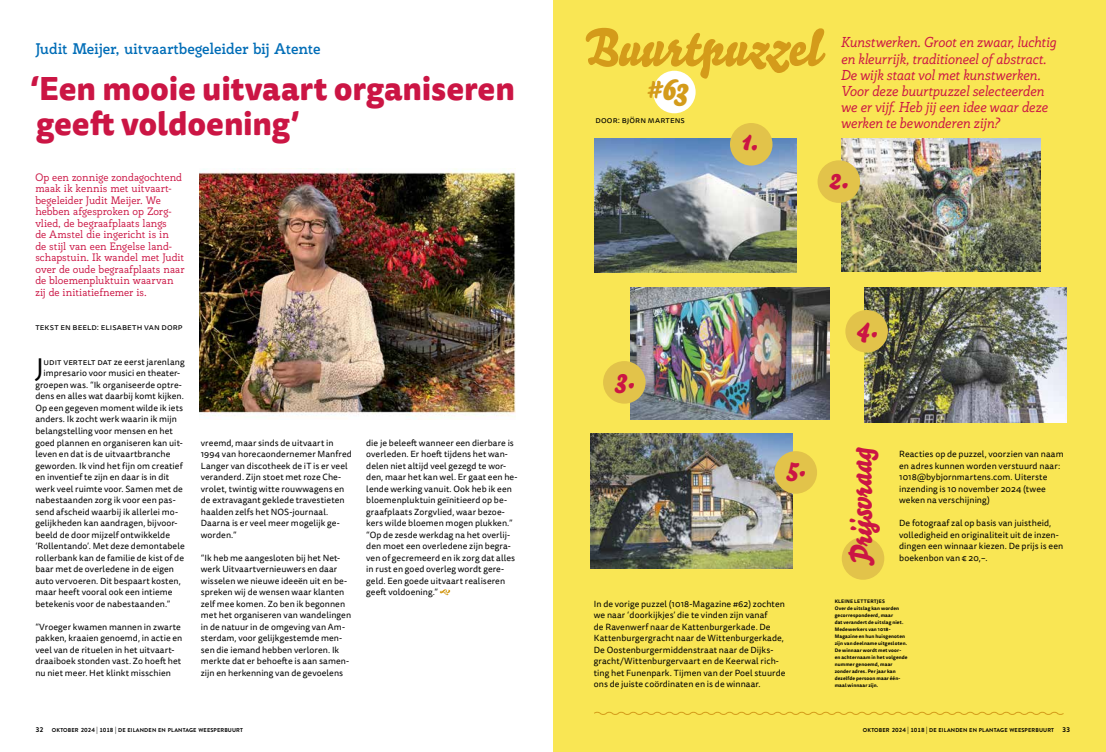
<style>
.page{position:relative;width:1106px;height:752px;background:#fff}
.page>*{position:absolute;margin:0;border:0;box-sizing:border-box;transform-origin:0 0}
.t1{font:50.8px "Bello Script Pro";letter-spacing:.005em;color:#d49b1a}
.t2{font:34.8px "Bello Script Pro";color:#d49b1a}
.t3{font:800 32px/34.5px "Tisa Sans Pro";letter-spacing:-.005em;color:#cb1544}
.t4{font:30px "Bello Script Pro";color:#cb1544}
.t5{font:25.4px "Tisa Sans Pro";color:#000}
.t6{font:700 15px "Rogliano";letter-spacing:-.015em;color:#006db7}
.t7{font:italic 14px/16px "Rogliano";letter-spacing:-.01em;color:#cb1544}
.t8{font:10.5px/11.5px "Rogliano";color:#cb1544}
.t9{font:8.9px/11.5px "Tisa Sans Pro";letter-spacing:.005em;color:#000}
.t10{font:700 5.6px "Brandon Grotesque";letter-spacing:.025em;color:#000}
.t11{font:700 4.9px/7px "Tisa Sans Pro";letter-spacing:.025em;color:#000}
.s1{font-size:7px}
.s2{font-size:6px}
</style>
<div class="page">
<img style="left:200px;top:168px;width:316px;height:251px">
<div style="left:553px;top:0;width:553px;height:751px;background:#f9e654"></div>
<div style="left:653px;top:71px;width:42px;height:42px;background:#fff;border-radius:50%"></div>
<svg style="left:594px;top:711px;width:470px;height:4px"></svg>
<img style="left:841px;top:139px;width:199px;height:132px">
<img style="left:594px;top:138px;width:202px;height:135px">
<img style="left:630px;top:287px;width:199px;height:132px">
<img style="left:864px;top:288px;width:202px;height:134px">
<img style="left:590px;top:434px;width:202px;height:134px">
<div style="left:817px;top:160px;width:43px;height:43px;background:#e2c34a;border-radius:50%"></div>
<div style="left:603px;top:361px;width:42px;height:42px;background:#e2c34a;border-radius:50%"></div>
<div style="left:845px;top:310px;width:43px;height:42px;background:#e2c34a;border-radius:50%"></div>
<div style="left:774px;top:451px;width:43px;height:42px;background:#e2c34a;border-radius:50%"></div>
<div style="left:841px;top:537px;width:43px;height:42px;background:#e2c34a;border-radius:50%"></div>
<svg style="left:440px;top:589px;width:10px;height:6px"></svg>
<div style="left:730px;top:123px;width:42px;height:42px;background:#e2c34a;border-radius:50%"></div>
<h3 class="t6" style="left:35px;top:39px;width:287px">Judit Meijer, uitvaartbegeleider bij Atente</h3>
<h3 class="t3" style="left:30px;top:71px;width:486px">‘Een mooie uitvaart organiseren geeft voldoening’</h3>
<p class="t8" style="left:35px;top:171px;width:151px">Op een zonnige zondagochtend maak ik kennis met uitvaart&shy;begeleider Judit Meijer. We hebben afgesproken op Zorg&shy;vlied, de begraafplaats langs<br>de Amstel die ingericht is in<br>de stijl van een Engelse land&shy;schapstuin. Ik wandel met Judit over de oude begraafplaats naar de bloemenpluktuin waarvan zij de initiatiefnemer is.</p>
<p class="t9" style="left:35px;top:321px;width:149px">tekst en beeld: elisabeth van dorp</p>
<h3 class="t5" style="left:35px;top:350px;width:10px">J</h3>
<p class="t9" style="left:44px;top:356px;width:142px">udit vertelt dat ze eerst jarenlang</p>
<p class="t9" style="left:44px;top:367px;width:138px">impresario voor musici en theater-</p>
<p class="t9" style="left:35px;top:379px;width:148px">groepen was. “Ik organiseerde optre-</p>
<p class="t9" style="left:35px;top:390px;width:150px">dens en alles wat daarbij komt kijken.</p>
<p class="t9" style="left:35px;top:402px;width:149px">Op een gegeven moment wilde ik iets</p>
<p class="t9" style="left:35px;top:413px;width:143px">anders. Ik zocht werk waarin ik mijn</p>
<p class="t9" style="left:35px;top:425px;width:139px">belangstelling voor mensen en het</p>
<p class="t9" style="left:35px;top:436px;width:149px">goed plannen en organiseren kan uit-</p>
<p class="t9" style="left:35px;top:448px;width:137px">leven en dat is de uitvaartbranche</p>
<p class="t9" style="left:35px;top:459px;width:149px">geworden. Ik vind het fijn om creatief</p>
<p class="t9" style="left:35px;top:471px;width:135px">en inventief te zijn en daar is in dit</p>
<p class="t9" style="left:35px;top:482px;width:149px">werk veel ruimte voor. Samen met de</p>
<p class="t9" style="left:35px;top:494px;width:142px">nabestaanden zorg ik voor een pas-</p>
<p class="t9" style="left:35px;top:505px;width:144px">send afscheid waarbij ik allerlei mo-</p>
<p class="t9" style="left:35px;top:517px;width:144px">gelijkheden kan aandragen, bijvoor-</p>
<p class="t9" style="left:35px;top:528px;width:136px">beeld de door mijzelf ontwikkelde</p>
<p class="t9" style="left:35px;top:540px;width:151px">‘Rollentando’. Met deze demontabele</p>
<p class="t9" style="left:35px;top:551px;width:150px">rollerbank kan de familie de kist of de</p>
<p class="t9" style="left:35px;top:563px;width:140px">baar met de overledene in de eigen</p>
<p class="t9" style="left:35px;top:574px;width:147px">auto vervoeren. Dit bespaart kosten,</p>
<p class="t9" style="left:35px;top:586px;width:139px">maar heeft vooral ook een intieme</p>
<p class="t9" style="left:35px;top:597px;width:136px">betekenis voor de nabestaanden.”</p>
<p class="t9" style="left:35px;top:620px;width:148px">“Vroeger kwamen mannen in zwarte pakken, kraaien genoemd, in actie en veel van de rituelen in het uitvaart&shy;draaiboek stonden vast. Zo hoeft het nu niet meer. Het klinkt misschien</p>
<p class="t9" style="left:201px;top:436px;width:152px">vreemd, maar sinds de uitvaart in<br>1994 van horecaondernemer Manfred<br>Langer van discotheek de iT is er veel veranderd. Zijn stoet met roze Che&shy;vrolet, twintig witte rouwwagens en de extravagant geklede travestieten haalden zelfs het NOS-journaal.<br>Daarna is er veel meer mogelijk ge&shy;worden.”</p>
<p class="t9" style="left:201px;top:551px;width:152px">“Ik heb me aangesloten bij het Net&shy;werk Uitvaartvernieuwers en daar wisselen we nieuwe ideeën uit en be&shy;spreken wij de wensen waar klanten zelf mee komen. Zo ben ik begonnen met het organiseren van wandelingen in de natuur in de omgeving van Am&shy;sterdam, voor gelijkgestemde men&shy;sen die iemand hebben verloren. Ik merkte dat er behoefte is aan samen&shy;zijn en herkenning van de gevoelens</p>
<p class="t9" style="left:366px;top:436px;width:153px">die je beleeft wanneer een dierbare is overleden. Er hoeft tijdens het wan&shy;delen niet altijd veel gezegd te wor&shy;den, maar het kan wel. Er gaat een he&shy;lende werking vanuit. Ook heb ik een bloemenpluktuin geïnitieerd op be&shy;graafplaats Zorgvlied, waar bezoe&shy;kers wilde bloemen mogen plukken.” “Op de zesde werkdag na het overlij&shy;den moet een overledene zijn begra&shy;ven of gecremeerd en ik zorg dat alles in rust en goed overleg wordt gere&shy;geld. Een goede uitvaart realiseren geeft voldoening.”</p>
<h1 class="t1" style="left:584px;top:8px;width:237px">Buurtpuzzel</h1>
<h2 class="t2" style="left:645px;top:61px;width:44px">#63</h2>
<p class="t9" style="left:595px;top:114px;width:91px">door: björn martens</p>
<h3 class="t4" style="left:741px;top:116px;width:19px">1.</h3>
<h3 class="t7" style="left:840px;top:34px;width:217px">Kunstwerken. Groot en zwaar, luchtig en kleurrijk, traditioneel of abstract.<br>De wijk staat vol met kunstwerken.<br>Voor deze buurtpuzzel selecteerden we er vijf. Heb jij een idee waar deze werken te bewonderen zijn?</h3>
<h3 class="t4" style="left:829px;top:154px;width:22px">2.</h3>
<h3 class="t4" style="left:615px;top:353px;width:22px">3.</h3>
<h3 class="t4" style="left:787px;top:441px;width:22px">5.</h3>
<p class="t9" style="left:594px;top:597px;width:193px">In de vorige puzzel (1018-Magazine #62) zochten we naar ‘doorkijkjes’ die te vinden zijn vanaf<br>de Ravenwerf naar de Kattenburgerkade. De Kattenburgergracht naar de Wittenburgerkade, De Oostenburgermiddenstraat naar de Dijks&shy;gracht/Wittenburgervaart en de Keerwal rich&shy;ting het Funenpark. Tijmen van der Poel stuurde ons de juiste coördinaten en is de winnaar.</p>
<h3 class="t4" style="left:856px;top:303px;width:24px">4.</h3>
<h3 class="t4" style="left:837px;top:565px;width:120px;rotate:-90deg">Prijsvraag</h3>
<p class="t9" style="left:899px;top:448px;width:166px">Reacties op de puzzel, voorzien van naam en adres kunnen worden verstuurd naar:<br>1018@bybjornmartens.com. Uiterste inzending is 10 november 2024 (twee weken na verschijning)</p>
<p class="t9" style="left:899px;top:517px;width:166px">De fotograaf zal op basis van juistheid, volledigheid en originaliteit uit de inzen&shy;dingen een winnaar kiezen. De prijs is een boekenbon van € 20,–.</p>
<p class="t11" style="left:834px;top:597px;width:74px">KLEINE LETTERTJES<br>Over de uitslag kan worden gecorrespondeerd, maar<br>dat verandert de uitslag niet.<br>Medewerkers van 1018-<br>Magazine en hun huisgenoten zijn van deelname uitgesloten.<br>De winnaar wordt met voor&shy;en achternaam in het volgende nummer genoemd, maar zonder adres. Per jaar kan dezelfde persoon maar één&shy;maal winnaar zijn.</p>
<p class="t10" style="left:35px;top:725px;width:209px"><span class="s1">32</span> OKTOBER <span class="s2">2024</span> <span class="s1">|</span> <span class="s2">1018</span> <span class="s1">|</span> DE EILANDEN EN PLANTAGE WEESPERBUURT</p>
<p class="t10" style="left:862px;top:725px;width:209px">OKTOBER <span class="s2">2024</span> <span class="s1">|</span> <span class="s2">1018</span> <span class="s1">|</span> DE EILANDEN EN PLANTAGE WEESPERBUURT <span class="s1">33</span></p>
</div>
